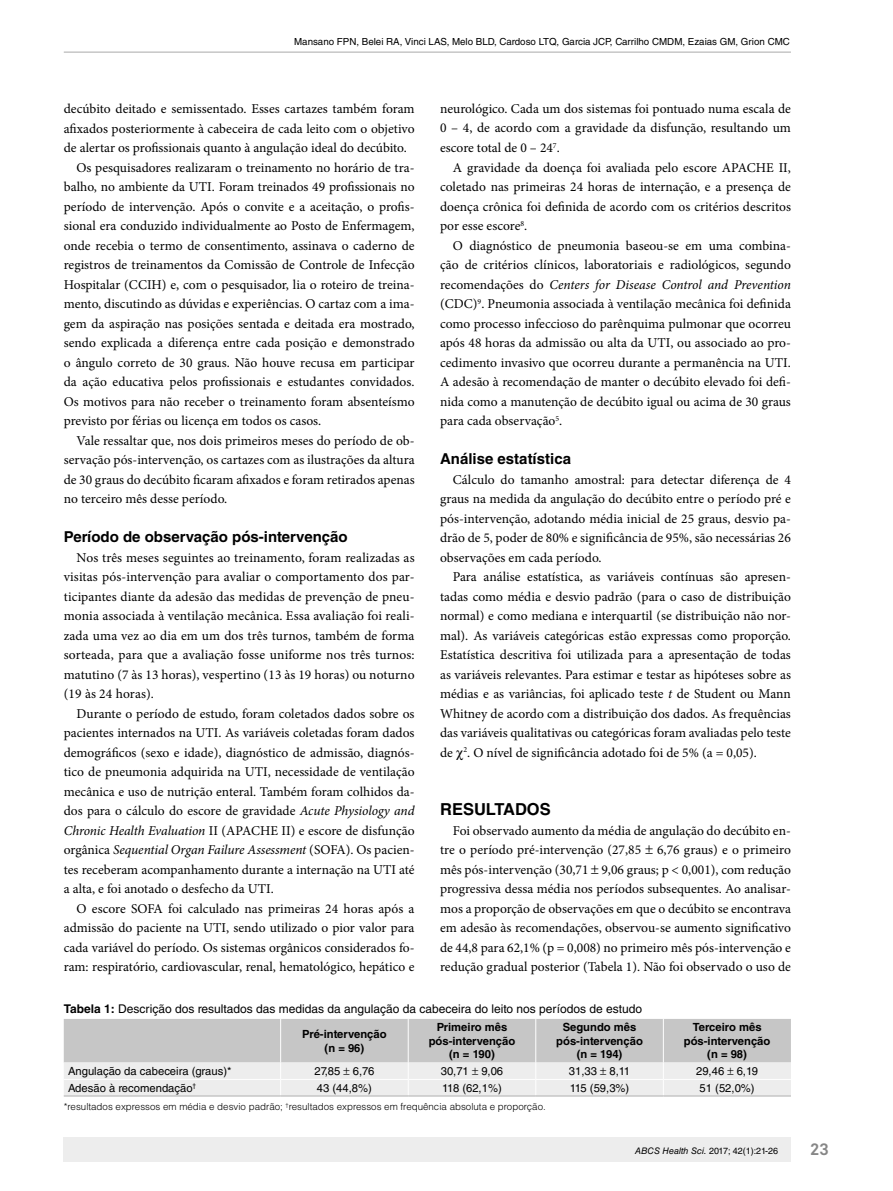
<style>
.page{position:relative;width:893px;height:1191px;background:#fff}
.page>*{position:absolute;margin:0;border:0;box-sizing:border-box;transform-origin:0 0}
.t1{font:700 16.5px "Helvetica LT Std";color:#000}
.t2{font:700 16.5px "Akkurat Pro";color:#878787}
.t3{font:700 15px "Helvetica LT Std";color:#000}
.t4{font:13.5px/19.5px "Minion Pro";color:#000;text-align:justify}
.t5{font:12px "Helvetica LT Std";color:#000}
.t6{font:11.25px "Helvetica LT Std";color:#000}
.t7{font:700 11.25px/13.5px "Helvetica LT Std";color:#000;text-align:center}
.t8{font:300 9.75px "Helvetica LT Std";color:#000}
.t9{font:9.75px "Helvetica LT Std";color:#000}
.t10{font:9px "Helvetica LT Std";color:#000}
.s1{font-style:italic}
.s2{font-weight:700}
</style>
<div class="page">
<div style="left:64px;top:1137px;width:727px;height:24px;background:#ededed"></div>
<hr style="left:64px;top:51px;width:727px;height:2px;background:#c6c6c6">
<svg style="left:64px;top:1019px;width:727px;height:77px;background:#d7d7d7"></svg>
<p class="t9" style="left:294px;top:36px;width:497px">Mansano FPN, Belei RA, Vinci LAS, Melo BLD, Cardoso LTQ, Garcia JCP, Carrilho CMDM, Ezaias GM, Grion CMC</p>
<p class="t4" style="left:440px;top:99px;width:352px">neurológico. Cada um dos sistemas foi pontuado numa escala de 0 – 4, de acordo com a gravidade da disfunção, resultando um escore total de 0 – 24<sup>7</sup>.</p>
<p class="t4" style="left:440px;top:158px;width:352px;text-indent:13px">A gravidade da doença foi avaliada pelo escore APACHE II, coletado nas primeiras 24 horas de internação, e a presença de doença crônica foi definida de acordo com os critérios descritos por esse escore<sup>8</sup>.</p>
<p class="t4" style="left:440px;top:236px;width:352px;text-indent:13px">O diagnóstico de pneumonia baseou-se em uma combina&shy;ção de critérios clínicos, laboratoriais e radiológicos, segundo recomendações do <span class="s1">Centers for Disease Control and Prevention </span>(CDC)<sup>9</sup>. Pneumonia associada à ventilação mecânica foi definida como processo infeccioso do parênquima pulmonar que ocorreu após 48 horas da admissão ou alta da UTI, ou associado ao pro&shy;cedimento invasivo que ocorreu durante a permanência na UTI.<br>A adesão à recomendação de manter o decúbito elevado foi defi&shy;nida como a manutenção de decúbito igual ou acima de 30 graus para cada observação<sup>5</sup>.</p>
<p class="t3" style="left:440px;top:450px;width:132px">Análise estatística</p>
<p class="t4" style="left:440px;top:470px;width:352px;text-indent:13px">Cálculo do tamanho amostral: para detectar diferença de 4 graus na medida da angulação do decúbito entre o período pré e pós-intervenção, adotando média inicial de 25 graus, desvio pa&shy;drão de 5, poder de 80% e significância de 95%, são necessárias 26 observações em cada período.</p>
<p class="t4" style="left:440px;top:567px;width:352px;text-indent:13px">Para análise estatística, as variáveis contínuas são apresen&shy;tadas como média e desvio padrão (para o caso de distribuição normal) e como mediana e interquartil (se distribuição não nor&shy;mal). As variáveis categóricas estão expressas como proporção.<br>Estatística descritiva foi utilizada para a apresentação de todas as variáveis relevantes. Para estimar e testar as hipóteses sobre as médias e as variâncias, foi aplicado teste <span class="s1">t</span> de Student ou Mann Whitney de acordo com a distribuição dos dados. As frequências das variáveis qualitativas ou categóricas foram avaliadas pelo teste de <sup>2</sup>. O nível de significância adotado foi de 5% (a = 0,05).</p>
<p class="t4" style="left:64px;top:99px;width:352px">decúbito deitado e semissentado. Esses cartazes também foram</p>
<p class="t4" style="left:64px;top:119px;width:352px">afixados posteriormente à cabeceira de cada leito com o objetivo</p>
<p class="t4" style="left:64px;top:138px;width:345px">de alertar os profissionais quanto à angulação ideal do decúbito.</p>
<p class="t4" style="left:77px;top:158px;width:340px">Os pesquisadores realizaram o treinamento no horário de tra-</p>
<p class="t4" style="left:64px;top:177px;width:352px">balho, no ambiente da UTI. Foram treinados 49 profissionais no</p>
<p class="t4" style="left:64px;top:197px;width:352px">período de intervenção. Após o convite e a aceitação, o profis-</p>
<p class="t4" style="left:64px;top:216px;width:352px">sional era conduzido individualmente ao Posto de Enfermagem,</p>
<p class="t4" style="left:64px;top:236px;width:352px">onde recebia o termo de consentimento, assinava o caderno de</p>
<p class="t4" style="left:64px;top:255px;width:352px">registros de treinamentos da Comissão de Controle de Infecção</p>
<p class="t4" style="left:64px;top:274px;width:352px">Hospitalar (CCIH) e, com o pesquisador, lia o roteiro de treina-</p>
<p class="t4" style="left:64px;top:294px;width:352px">mento, discutindo as dúvidas e experiências. O cartaz com a ima-</p>
<p class="t4" style="left:64px;top:313px;width:352px">gem da aspiração nas posições sentada e deitada era mostrado,</p>
<p class="t4" style="left:64px;top:333px;width:352px">sendo explicada a diferença entre cada posição e demonstrado</p>
<p class="t4" style="left:64px;top:352px;width:352px">o ângulo correto de 30 graus. Não houve recusa em participar</p>
<p class="t4" style="left:64px;top:372px;width:352px">da ação educativa pelos profissionais e estudantes convidados.</p>
<p class="t4" style="left:64px;top:391px;width:352px">Os motivos para não receber o treinamento foram absenteísmo</p>
<p class="t4" style="left:64px;top:411px;width:259px">previsto por férias ou licença em todos os casos.</p>
<p class="t4" style="left:77px;top:430px;width:340px">Vale ressaltar que, nos dois primeiros meses do período de ob-</p>
<p class="t4" style="left:64px;top:450px;width:352px">servação pós-intervenção, os cartazes com as ilustrações da altura</p>
<p class="t4" style="left:64px;top:469px;width:352px">de 30 graus do decúbito ficaram afixados e foram retirados apenas</p>
<p class="t4" style="left:64px;top:489px;width:165px">no terceiro mês desse período.</p>
<p class="t3" style="left:64px;top:528px;width:285px">Período de observação pós-intervenção</p>
<p class="t4" style="left:64px;top:548px;width:352px;text-indent:13px">Nos três meses seguintes ao treinamento, foram realizadas as visitas pós-intervenção para avaliar o comportamento dos par&shy;ticipantes diante da adesão das medidas de prevenção de pneu&shy;monia associada à ventilação mecânica. Essa avaliação foi reali&shy;zada uma vez ao dia em um dos três turnos, também de forma sorteada, para que a avaliação fosse uniforme nos três turnos: matutino (7 às 13 horas), vespertino (13 às 19 horas) ou noturno (19 às 24 horas).</p>
<p class="t4" style="left:64px;top:703px;width:352px;text-indent:13px">Durante o período de estudo, foram coletados dados sobre os pacientes internados na UTI. As variáveis coletadas foram dados demográficos (sexo e idade), diagnóstico de admissão, diagnós&shy;tico de pneumonia adquirida na UTI, necessidade de ventilação mecânica e uso de nutrição enteral. Também foram colhidos da&shy;dos para o cálculo do escore de gravidade <span class="s1">Acute Physiology and Chronic Health Evaluation</span> II (APACHE II) e escore de disfunção orgânica <span class="s1">Sequential Organ Failure Assessment</span> (SOFA). Os pacien&shy;tes receberam acompanhamento durante a internação na UTI até a alta, e foi anotado o desfecho da UTI.</p>
<p class="t4" style="left:64px;top:898px;width:352px;text-indent:13px">O escore SOFA foi calculado nas primeiras 24 horas após a admissão do paciente na UTI, sendo utilizado o pior valor para cada variável do período. Os sistemas orgânicos considerados fo&shy;ram: respiratório, cardiovascular, renal, hematológico, hepático e</p>
<p class="t1" style="left:440px;top:799px;width:112px">RESULTADOS</p>
<p class="t4" style="left:440px;top:821px;width:352px;text-indent:13px">Foi observado aumento da média de angulação do decúbito en&shy;tre o período pré-intervenção (27,85 6,76 graus) e o primeiro mês pós-intervenção (30,71 9,06 graus; p &lt; 0,001), com redução progressiva dessa média nos períodos subsequentes. Ao analisar&shy;mos a proporção de observações em que o decúbito se encontrava em adesão às recomendações, observou-se aumento significativo de 44,8 para 62,1% (p = 0,008) no primeiro mês pós-intervenção e redução gradual posterior (Tabela 1). Não foi observado o uso de</p>
<p class="t5" style="left:64px;top:1001px;width:580px"><span class="s2">Tabela 1:</span> Descrição dos resultados das medidas da angulação da cabeceira do leito nos períodos de estudo</p>
<p class="t7" style="left:302px;top:1027px;width:86px">Pré-intervenção (n = 96)</p>
<p class="t7" style="left:429px;top:1020px;width:88px">Primeiro mês pós-intervenção (n = 190)</p>
<p class="t7" style="left:556px;top:1020px;width:88px">Segundo mês pós-intervenção (n = 194)</p>
<p class="t7" style="left:684px;top:1020px;width:88px">Terceiro mês pós-intervenção (n = 98)</p>
<p class="t6" style="left:68px;top:1064px;width:165px">Angulação da cabeceira (graus)*</p>
<p class="t6" style="left:314px;top:1064px;width:61px">27,85 6,76</p>
<p class="t6" style="left:441px;top:1064px;width:64px">30,71 9,06</p>
<p class="t6" style="left:569px;top:1064px;width:63px">31,33 8,11</p>
<p class="t6" style="left:696px;top:1064px;width:64px">29,46 6,19</p>
<p class="t6" style="left:68px;top:1081px;width:130px">Adesão à recomendação<sup>†</sup></p>
<p class="t6" style="left:317px;top:1081px;width:57px">43 (44,8%)</p>
<p class="t6" style="left:442px;top:1081px;width:61px">118 (62,1%)</p>
<p class="t6" style="left:570px;top:1081px;width:61px">115 (59,3%)</p>
<p class="t6" style="left:700px;top:1081px;width:57px">51 (52,0%)</p>
<p class="t8" style="left:64px;top:1100px;width:483px">*resultados expressos em média e desvio padrão; <sup>†</sup>resultados expressos em frequência absoluta e proporção.</p>
<p class="t10" style="left:635px;top:1145px;width:145px"><span class="s1">ABCS Health Sci.</span> 2017; 42(1):21-26</p>
<p class="t2" style="left:810px;top:1139px;width:20px">23</p>
</div>
